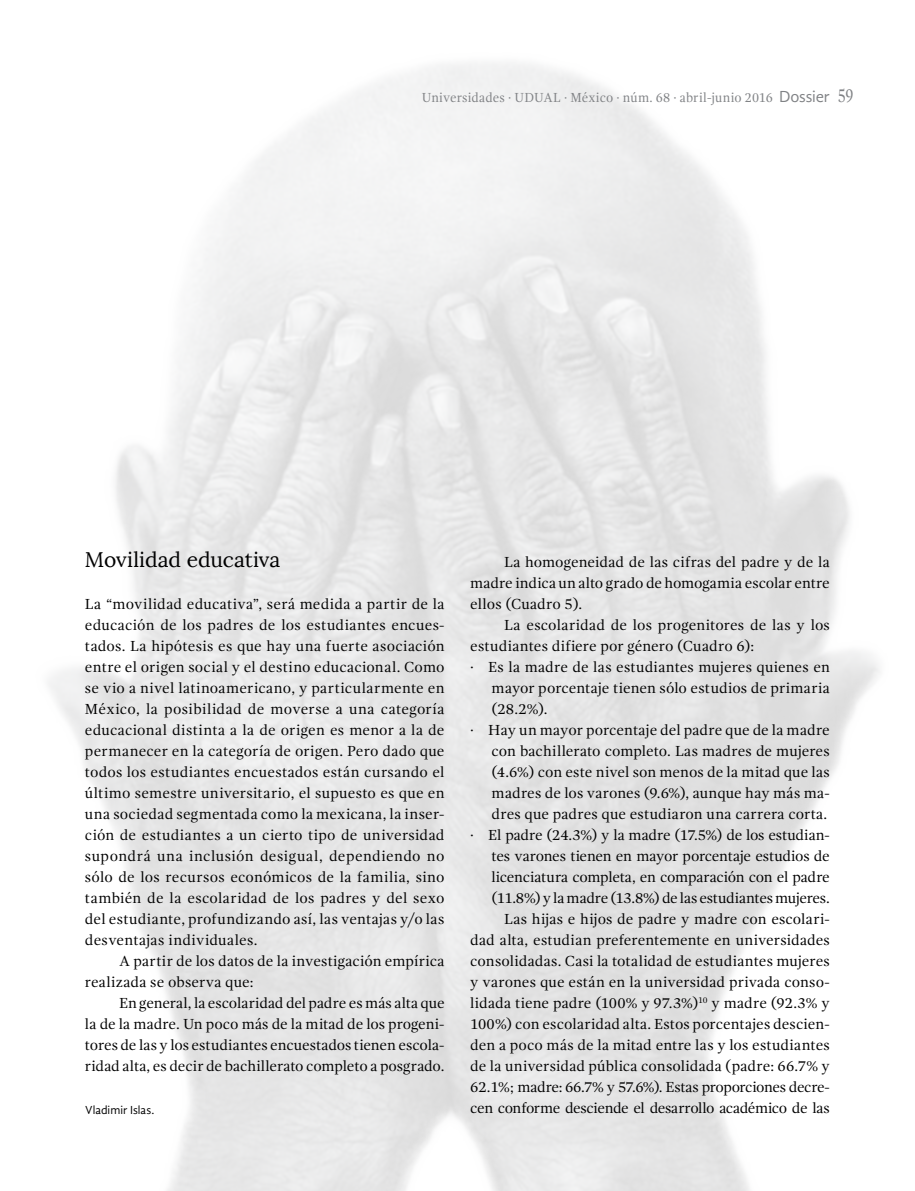
<style>
.page{position:relative;width:915px;height:1191px;background:#fff}
.page>*{position:absolute;margin:0;border:0;box-sizing:border-box;transform-origin:0 0}
.t1{font:21px "Lora";color:#000}
.t2{font:15px/21px "Gandhi Serif";color:#000;text-align:justify}
.t3{font:15px "Gandhi Serif";letter-spacing:-.02em;color:#000}
.t4{font:15px "Gandhi Serif";letter-spacing:-.03em;color:#000}
.t5{font:13.5px "Gandhi Serif";letter-spacing:.01em;color:#808285;scale:.95 1}
.t6{font:12px "Gandhi Sans";color:#000}
.s1{font-family:"Gandhi Sans";font-size:16.5px}
.s2{font-size:19.5px}
</style>
<div class="page">
<p class="t5" style="left:421px;top:90px;width:456px">Universidades · UDUAL · México · núm. 68 · abril-junio 2016 <span class="s1">Dossier</span> <span class="s2">59</span></p>
<h1 class="t1" style="left:85px;top:547px;width:197px">Movilidad educativa</h1>
<p class="t2" style="left:85px;top:594px;width:361px">La “movilidad educativa”, será medida a partir de la educación de los padres de los estudiantes encues&shy;tados. La hipótesis es que hay una fuerte asociación entre el origen social y el destino educacional. Como se vio a nivel latinoamericano, y particularmente en México, la posibilidad de moverse a una categoría educacional distinta a la de origen es menor a la de permanecer en la categoría de origen. Pero dado que todos los estudiantes encuestados están cursando el último semestre universitario, el supuesto es que en una sociedad segmentada como la mexicana, la inser&shy;ción de estudiantes a un cierto tipo de universidad supondrá una inclusión desigual, dependiendo no sólo de los recursos económicos de la familia, sino también de la escolaridad de los padres y del sexo del estudiante, profundizando así, las ventajas y/o las desventajas individuales.</p>
<p class="t2" style="left:85px;top:951px;width:361px;text-indent:34px">A partir de los datos de la investigación empírica realizada se observa que:</p>
<p class="t2" style="left:85px;top:993px;width:361px;text-indent:34px">En general, la escolaridad del padre es más alta que la de la madre. Un poco más de la mitad de los progeni&shy;tores de las y los estudiantes encuestados tienen escola&shy;ridad alta, es decir de bachillerato completo a posgrado.</p>
<p class="t6" style="left:85px;top:1103px;width:71px">Vladimir Islas.</p>
<p class="t2" style="left:470px;top:552px;width:361px;text-indent:34px">La homogeneidad de las cifras del padre y de la madre indica un alto grado de homogamia escolar entre ellos (Cuadro 5).</p>
<p class="t2" style="left:504px;top:615px;width:327px">La escolaridad de los progenitores de las y los</p>
<p class="t2" style="left:470px;top:636px;width:285px">estudiantes difiere por género (Cuadro 6):</p>
<p class="t2" style="left:470px;top:657px;width:361px">· Es la madre de las estudiantes mujeres quienes en</p>
<p class="t2" style="left:491px;top:678px;width:340px">mayor porcentaje tienen sólo estudios de primaria</p>
<p class="t2" style="left:491px;top:699px;width:57px">(28.2%).</p>
<p class="t2" style="left:470px;top:720px;width:361px">· Hay un mayor porcentaje del padre que de la madre</p>
<p class="t2" style="left:491px;top:741px;width:339px">con bachillerato completo. Las madres de mujeres</p>
<p class="t2" style="left:491px;top:762px;width:340px">(4.6%) con este nivel son menos de la mitad que las</p>
<p class="t2" style="left:491px;top:783px;width:340px">madres de los varones (9.6%), aunque hay más ma-</p>
<p class="t2" style="left:491px;top:804px;width:337px">dres que padres que estudiaron una carrera corta.</p>
<p class="t2" style="left:470px;top:825px;width:361px">· El padre (24.3%) y la madre (17.5%) de los estudian-</p>
<p class="t3" style="left:491px;top:848px;width:339px">tes varones tienen en mayor porcentaje estudios de</p>
<p class="t3" style="left:491px;top:869px;width:339px">licenciatura completa, en comparación con el padre</p>
<p class="t3" style="left:491px;top:890px;width:339px">(11.8%) y la madre (13.8%) de las estudiantes mujeres.</p>
<p class="t2" style="left:504px;top:909px;width:327px">Las hijas e hijos de padre y madre con escolari-</p>
<p class="t2" style="left:470px;top:930px;width:361px">dad alta, estudian preferentemente en universidades</p>
<p class="t2" style="left:470px;top:951px;width:361px">consolidadas. Casi la totalidad de estudiantes mujeres</p>
<p class="t2" style="left:470px;top:972px;width:361px">y varones que están en la universidad privada conso-</p>
<p class="t2" style="left:470px;top:993px;width:361px">lidada tiene padre (100% y 97.3%)<sup>10</sup> y madre (92.3% y</p>
<p class="t2" style="left:470px;top:1014px;width:361px">100%) con escolaridad alta. Estos porcentajes descien-</p>
<p class="t2" style="left:470px;top:1035px;width:361px">den a poco más de la mitad entre las y los estudiantes</p>
<p class="t2" style="left:470px;top:1056px;width:361px">de la universidad pública consolidada (padre: 66.7% y</p>
<p class="t4" style="left:470px;top:1079px;width:361px">62.1%; madre: 66.7% y 57.6%). Estas proporciones decre-</p>
<p class="t4" style="left:470px;top:1100px;width:361px">cen conforme desciende el desarrollo académico de las</p>
</div>
